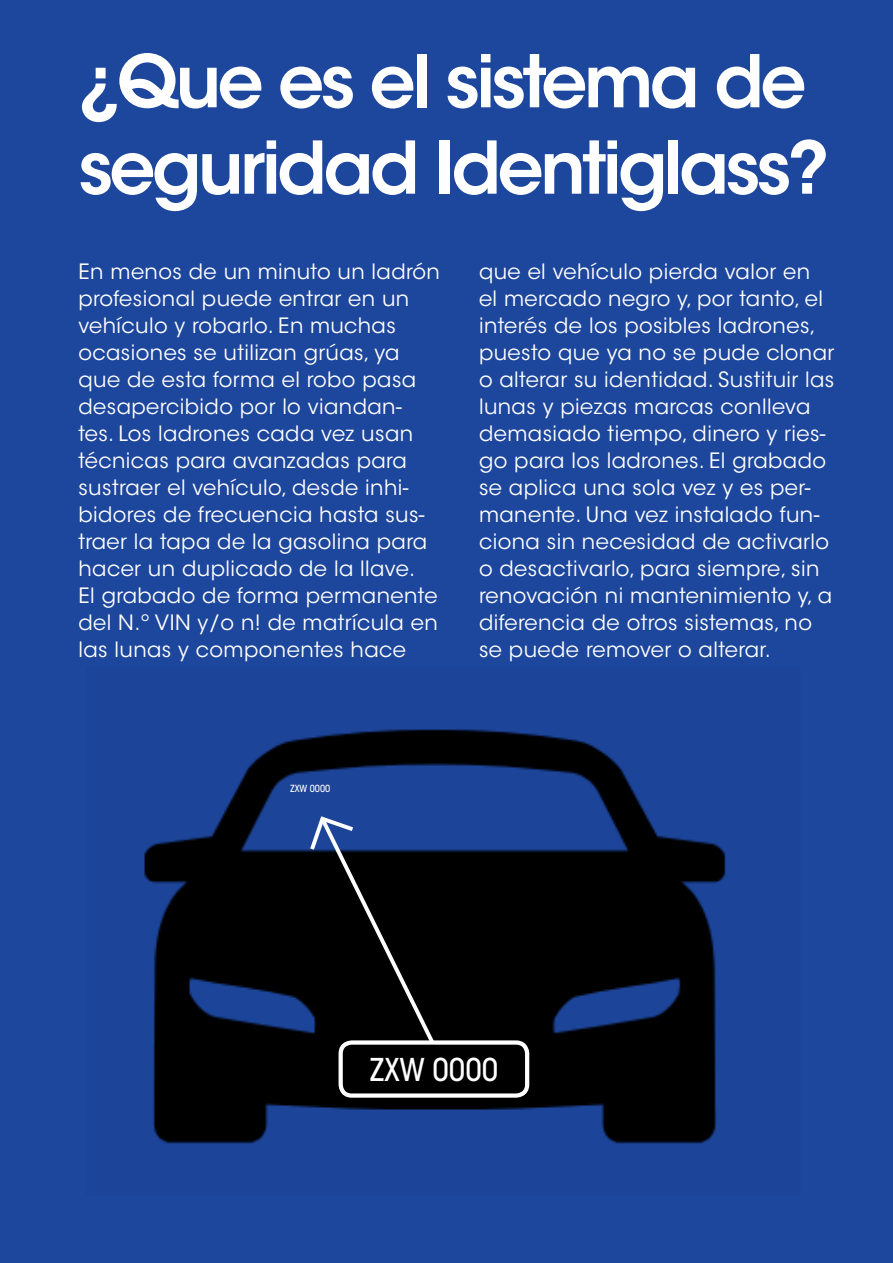
<style>
.page{position:relative;width:893px;height:1263px;background:#1d469d}
.page>*{position:absolute;margin:0;border:0;box-sizing:border-box;transform-origin:0 0}
.t1{font:600 72px/86.4px "ITC Avant Garde Std";letter-spacing:-.05em;color:#fff}
.t2{font:500 condensed 31.2px "ITC Avant Garde Std";color:#fff}
.t3{font:21px/27px "ITC Avant Garde Std";letter-spacing:.02em;color:#fff}
.t4{font:500 condensed 9.75px "ITC Avant Garde Std";color:#fff}
</style>
<div class="page">
<img style="left:144px;top:729px;width:582px;height:415px">
<div style="left:339px;top:1040px;width:190px;height:58px;border:4px solid #fff;border-radius:11px"></div>
<svg style="left:307px;top:804px;width:131px;height:255px"></svg>
<h1 class="t1" style="left:78px;top:38px;width:752px">¿Que es el sistema de seguridad Identiglass?</h1>
<p class="t3" style="left:78px;top:258px;width:363px">En menos de un minuto un ladrón profesional puede entrar en un vehículo y robarlo. En muchas ocasiones se utilizan grúas, ya que de esta forma el robo pasa desapercibido por lo viandan&shy;tes. Los ladrones cada vez usan técnicas para avanzadas para sustraer el vehículo, desde inhi&shy;bidores de frecuencia hasta sus&shy;traer la tapa de la gasolina para hacer un duplicado de la llave.<br>El grabado de forma permanente del N.º VIN y/o n! de matrícula en las lunas y componentes hace</p>
<p class="t3" style="left:479px;top:258px;width:357px">que el vehículo pierda valor en<br>el mercado negro y, por tanto, el interés de los posibles ladrones, puesto que ya no se pude clonar o alterar su identidad. Sustituir las lunas y piezas marcas conlleva demasiado tiempo, dinero y ries&shy;go para los ladrones. El grabado se aplica una sola vez y es per&shy;manente. Una vez instalado fun&shy;ciona sin necesidad de activarlo o desactivarlo, para siempre, sin renovación ni mantenimiento y, a diferencia de otros sistemas, no se puede remover o alterar.</p>
<p class="t4" style="left:290px;top:782px;width:42px">ZXW 0000</p>
<h2 class="t2" style="left:369px;top:1050px;width:130px">ZXW 0000</h2>
</div>
